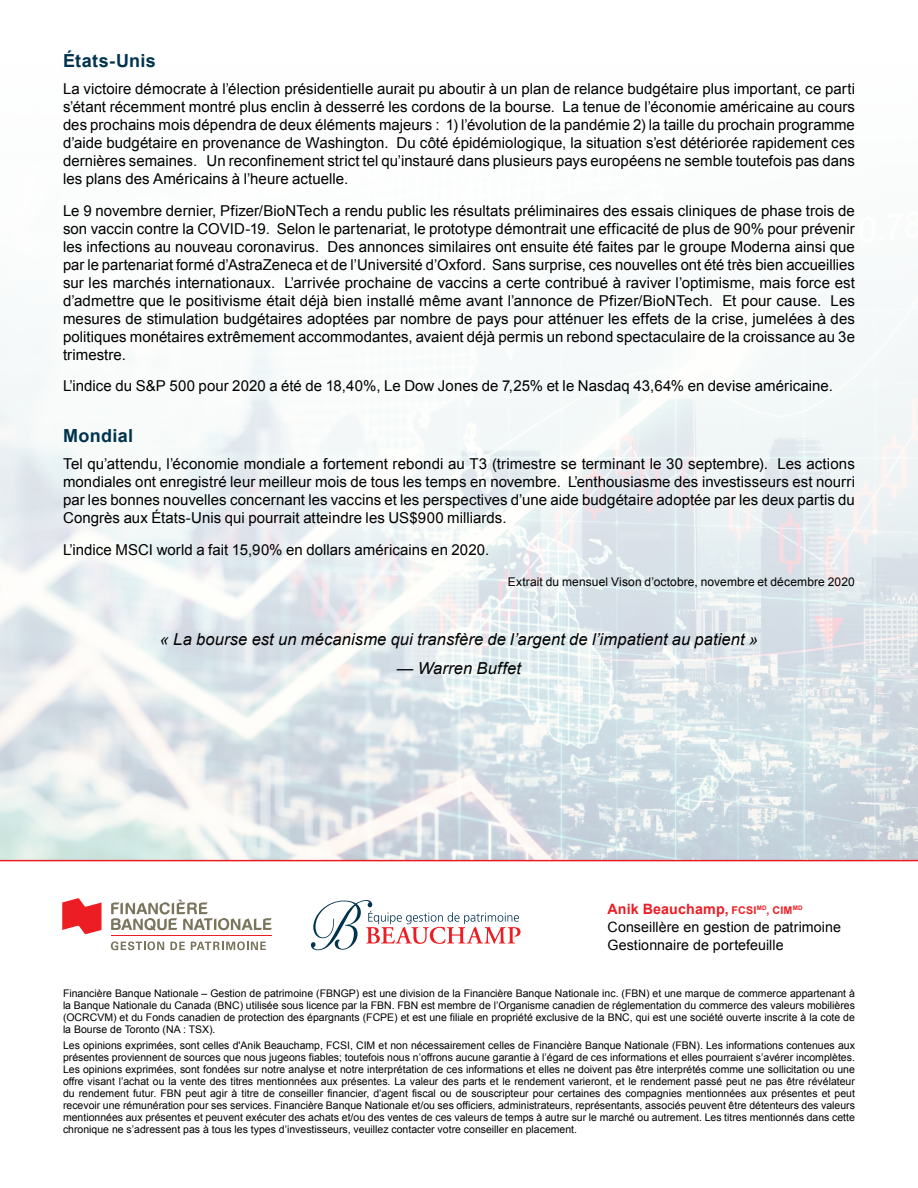
<style>
.page{position:relative;width:918px;height:1188px;background:#fff}
.page>*{position:absolute;margin:0;border:0;box-sizing:border-box;transform-origin:0 0}
.t1{font:700 18px "Arial";letter-spacing:.02em;color:#00334e}
.t2{font:italic 16.5px "Arial";letter-spacing:.01em;color:#000}
.t3{font:15px/18px "Arial";letter-spacing:.005em;color:#000;text-align:justify}
.t4{font:14.25px/18px "Arial";letter-spacing:.005em;color:#000}
.t5{font:12px "Arial";letter-spacing:.01em;color:#000}
.t6{font:10.5px/12px "Arial";color:#000;text-align:justify}
.s1{font-weight:700;color:#ed1d24}
.s2{font-weight:700;font-size:10.65px;color:#ed1d24}
</style>
<div class="page">
<img style="left:0;top:317px;width:918px;height:543px">
<svg style="left:111px;top:900px;width:161px;height:31px"></svg>
<svg style="left:62px;top:898px;width:40px;height:36px"></svg>
<svg style="left:111px;top:941px;width:53px;height:9px"></svg>
<svg style="left:170px;top:942px;width:15px;height:8px"></svg>
<svg style="left:191px;top:941px;width:75px;height:9px"></svg>
<hr style="left:111px;top:935px;width:161px;height:1px;background:#ed1d24">
<svg style="left:311px;top:900px;width:210px;height:50px"></svg>
<hr style="left:0;top:860px;width:918px;height:1px;background:#ed1d24">
<p class="t1" style="left:63px;top:49px;width:94px">États-Unis</p>
<p class="t3" style="left:63px;top:80px;width:794px">La victoire démocrate à l’élection présidentielle aurait pu aboutir à un plan de relance budgétaire plus important, ce parti s’étant récemment montré plus enclin à desserré les cordons de la bourse. La tenue de l’économie américaine au cours des prochains mois dépendra de deux éléments majeurs : 1) l’évolution de la pandémie 2) la taille du prochain programme d’aide budgétaire en provenance de Washington. Du côté épidémiologique, la situation s’est détériorée rapidement ces dernières semaines. Un reconfinement strict tel qu’instauré dans plusieurs pays européens ne semble toutefois pas dans les plans des Américains à l’heure actuelle.</p>
<p class="t3" style="left:63px;top:201px;width:794px">Le 9 novembre dernier, Pfizer/BioNTech a rendu public les résultats préliminaires des essais cliniques de phase trois de son vaccin contre la COVID-19. Selon le partenariat, le prototype démontrait une efficacité de plus de 90% pour prévenir les infections au nouveau coronavirus. Des annonces similaires ont ensuite été faites par le groupe Moderna ainsi que par le partenariat formé d’AstraZeneca et de l’Université d’Oxford. Sans surprise, ces nouvelles ont été très bien accueillies sur les marchés internationaux. L’arrivée prochaine de vaccins a certe contribué à raviver l’optimisme, mais force est d’admettre que le positivisme était déjà bien installé même avant l’annonce de Pfizer/BioNTech. Et pour cause. Les mesures de stimulation budgétaires adoptées par nombre de pays pour atténuer les effets de la crise, jumelées à des politiques monétaires extrêmement accommodantes, avaient déjà permis un rebond spectaculaire de la croissance au 3e trimestre.</p>
<p class="t3" style="left:63px;top:377px;width:771px">L’indice du S&amp;P 500 pour 2020 a été de 18,40%, Le Dow Jones de 7,25% et le Nasdaq 43,64% en devise américaine.</p>
<p class="t1" style="left:63px;top:424px;width:72px">Mondial</p>
<p class="t3" style="left:63px;top:455px;width:794px">Tel qu’attendu, l’économie mondiale a fortement rebondi au T3 (trimestre se terminant le 30 septembre). Les actions mondiales ont enregistré leur meilleur mois de tous les temps en novembre. L’enthousiasme des investisseurs est nourri par les bonnes nouvelles concernant les vaccins et les perspectives d’une aide budgétaire adoptée par les deux partis du Congrès aux États-Unis qui pourrait atteindre les US$900 milliards.</p>
<p class="t3" style="left:63px;top:540px;width:428px">L’indice MSCI world a fait 15,90% en dollars américains en 2020.</p>
<p class="t5" style="left:508px;top:574px;width:349px">Extrait du mensuel Vison d’octobre, novembre et décembre 2020</p>
<p class="t2" style="left:160px;top:628px;width:600px">« La bourse est un mécanisme qui transfère de l’argent de l’impatient au patient »</p>
<p class="t2" style="left:397px;top:657px;width:126px">— Warren Buffet</p>
<p class="t4" style="left:608px;top:900px;width:235px"><span class="s1">Anik Beauchamp,</span> <span class="s2">FCSI</span><sup>MD</sup><span class="s2">, CIM</span><sup>MD<br></sup>Conseillère en gestion de patrimoine<br>Gestionnaire de portefeuille</p>
<p class="t6" style="left:63px;top:987px;width:793px">Financière Banque Nationale – Gestion de patrimoine (FBNGP) est une division de la Financière Banque Nationale inc. (FBN) et une marque de commerce appartenant à la Banque Nationale du Canada (BNC) utilisée sous licence par la FBN. FBN est membre de l’Organisme canadien de réglementation du commerce des valeurs mobilières (OCRCVM) et du Fonds canadien de protection des épargnants (FCPE) et est une filiale en propriété exclusive de la BNC, qui est une société ouverte inscrite à la cote de la Bourse de Toronto (NA : TSX).</p>
<p class="t6" style="left:63px;top:1039px;width:794px">Les opinions exprimées, sont celles d'Anik Beauchamp, FCSI, CIM et non nécessairement celles de Financière Banque Nationale (FBN). Les informations contenues aux présentes proviennent de sources que nous jugeons fiables; toutefois nous n’offrons aucune garantie à l’égard de ces informations et elles pourraient s’avérer incomplètes.<br>Les opinions exprimées, sont fondées sur notre analyse et notre interprétation de ces informations et elles ne doivent pas être interprétés comme une sollicitation ou une offre visant l’achat ou la vente des titres mentionnées aux présentes. La valeur des parts et le rendement varieront, et le rendement passé peut ne pas être révélateur du rendement futur. FBN peut agir à titre de conseiller financier, d’agent fiscal ou de souscripteur pour certaines des compagnies mentionnées aux présentes et peut recevoir une rémunération pour ses services. Financière Banque Nationale et/ou ses officiers, administrateurs, représentants, associés peuvent être détenteurs des valeurs mentionnées aux présentes et peuvent exécuter des achats et/ou des ventes de ces valeurs de temps à autre sur le marché ou autrement. Les titres mentionnés dans cette chronique ne s’adressent pas à tous les types d’investisseurs, veuillez contacter votre conseiller en placement.</p>
</div>
